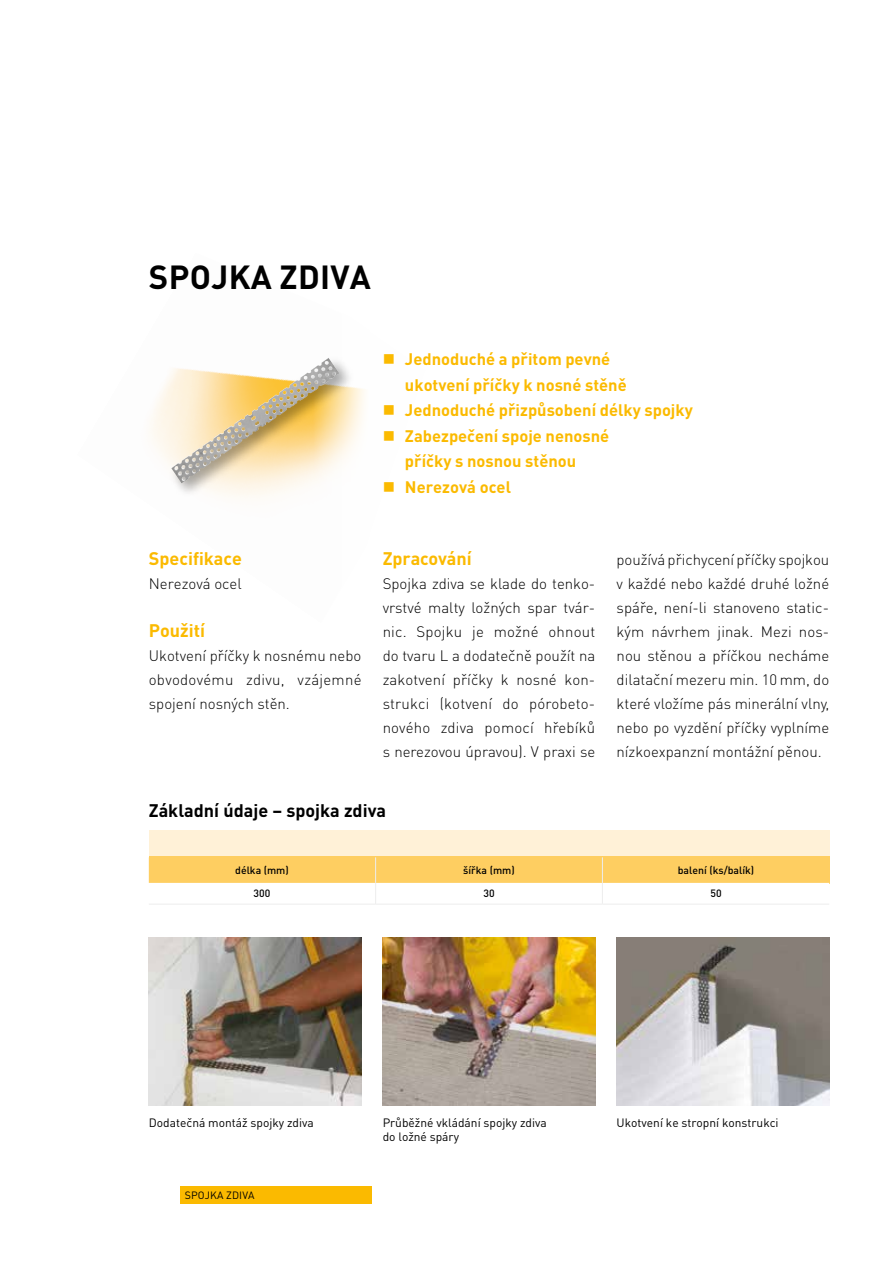
<style>
.page{position:relative;width:893px;height:1263px;background:#fff}
.page>*{position:absolute;margin:0;border:0;box-sizing:border-box;transform-origin:0 0}
.t1{font:700 33px "DIN Pro";letter-spacing:.01em;color:#000}
.t2{font:700 18px "DIN Pro";color:#fbba00}
.t3{font:700 18px "DIN Pro";color:#000}
.t4{font:700 16.5px/25.5px "DIN Pro";color:#fbba00}
.t5{font:300 15px/24px "DIN Pro";color:#000;text-align:justify}
.t6{font:12px "DIN Pro";color:#000}
.t7{font:500 10.5px "DIN Pro";color:#000}
.t8{font:10.5px "DIN Pro";letter-spacing:.01em;color:#000}
</style>
<div class="page">
<div style="left:181px;top:1186px;width:191px;height:17px;background:#fbba00"></div>
<div style="left:149px;top:856px;width:680px;height:27px;background:#fece61"></div>
<div style="left:149px;top:830px;width:680px;height:26px;background:#fff1d7"></div>
<div style="left:168px;top:355px;width:187px;height:144px;background:#000;opacity:.4"></div>
<img style="left:171px;top:363px;width:150px;height:120px">
<svg style="left:149px;top:857px;width:680px;height:47px"></svg>
<hr style="left:149px;top:904px;width:227px;height:1px;background:#ededed">
<hr style="left:376px;top:904px;width:226px;height:1px;background:#ededed">
<hr style="left:602px;top:904px;width:227px;height:1px;background:#ededed">
<img style="left:149px;top:938px;width:212px;height:167px">
<img style="left:617px;top:938px;width:212px;height:167px">
<img style="left:382px;top:938px;width:213px;height:167px">
<h1 class="t1" style="left:149px;top:255px;width:224px">SPOJKA ZDIVA</h1>
<p class="t4" style="left:405px;top:346px;width:223px;text-indent:-22px">■ Jednoduché a přitom pevné ukotvení příčky k nosné stěně</p>
<p class="t4" style="left:383px;top:397px;width:312px">■ Jednoduché přizpůsobení délky spojky</p>
<p class="t4" style="left:405px;top:423px;width:206px;text-indent:-22px">■ Zabezpečení spoje nenosné příčky s nosnou stěnou</p>
<p class="t4" style="left:383px;top:473px;width:130px">■ Nerezová ocel</p>
<p class="t2" style="left:149px;top:547px;width:95px">Specifikace</p>
<p class="t5" style="left:149px;top:571px;width:94px">Nerezová ocel</p>
<p class="t2" style="left:149px;top:619px;width:58px">Použití</p>
<p class="t5" style="left:149px;top:643px;width:214px">Ukotvení příčky k nosnému nebo obvodovému zdivu, vzájemné spojení nosných stěn.</p>
<p class="t2" style="left:383px;top:547px;width:91px">Zpracování</p>
<p class="t5" style="left:383px;top:571px;width:214px">Spojka zdiva se klade do tenko&shy;vrstvé malty ložných spar tvár&shy;nic. Spojku je možné ohnout do tvaru L a dodatečně použít na zakotvení příčky k nosné kon&shy;strukci (kotvení do pórobeto&shy;nového zdiva pomocí hřebíků s nerezovou úpravou). V praxi se</p>
<p class="t5" style="left:617px;top:547px;width:214px">používá přichycení příčky spojkou v každé nebo každé druhé ložné spáře, není-li stanoveno static&shy;kým návrhem jinak. Mezi nos&shy;nou stěnou a příčkou necháme dilatační mezeru min. 10 mm, do které vložíme pás minerální vlny, nebo po vyzdění příčky vyplníme nízkoexpanzní montážní pěnou.</p>
<p class="t3" style="left:149px;top:799px;width:239px">Základní údaje – spojka zdiva</p>
<p class="t7" style="left:235px;top:863px;width:55px">délka (mm)</p>
<p class="t7" style="left:463px;top:863px;width:53px">šířka (mm)</p>
<p class="t7" style="left:678px;top:863px;width:78px">balení (ks/balík)</p>
<p class="t7" style="left:254px;top:887px;width:18px">300</p>
<p class="t7" style="left:483px;top:887px;width:13px">30</p>
<p class="t7" style="left:710px;top:887px;width:13px">50</p>
<p class="t6" style="left:149px;top:1115px;width:166px">Dodatečná montáž spojky zdiva</p>
<p class="t8" style="left:185px;top:1188px;width:71px">SPOJKA ZDIVA</p>
<p class="t6" style="left:383px;top:1115px;width:166px">Průběžné vkládání spojky zdiva</p>
<p class="t6" style="left:617px;top:1115px;width:164px">Ukotvení ke stropní konstrukci</p>
<p class="t6" style="left:383px;top:1129px;width:78px">do ložné spáry</p>
</div>
